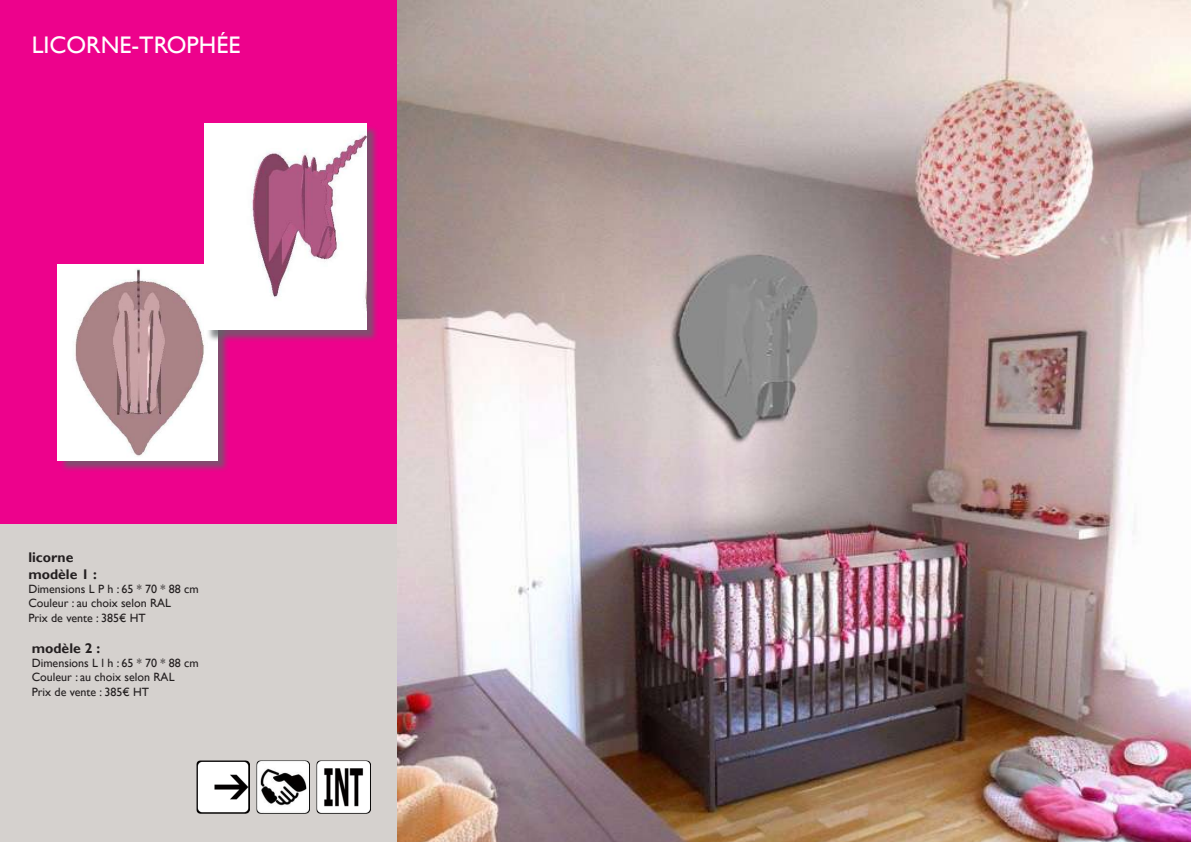
<style>
.page{position:relative;width:1191px;height:842px;background:#fff}
.page>*{position:absolute;margin:0;border:0;box-sizing:border-box;transform-origin:0 0}
.t1{font:24px "Gill Sans";color:#fff}
.t2{font:700 14px/16.8px "Gill Sans";color:#231f20}
.t3{font:12px/14.4px "Gill Sans";color:#231f20}
</style>
<div class="page">
<div style="left:0;top:523px;width:397px;height:319px;background:#d5d1ce"></div>
<div style="left:0;top:0;width:397px;height:523px;background:#ed028c"></div>
<div style="left:59px;top:266px;width:171px;height:206px;background:#5f6466;opacity:.75"></div>
<img style="left:58px;top:264px;width:159px;height:196px">
<img style="left:257px;top:760px;width:53px;height:54px">
<img style="left:317px;top:760px;width:53px;height:54px">
<div style="left:206px;top:125px;width:172px;height:217px;background:#5f6466;opacity:.75"></div>
<img style="left:204px;top:124px;width:162px;height:206px">
<img style="left:397px;top:0;width:794px;height:842px">
<img style="left:196px;top:760px;width:53px;height:54px">
<h1 class="t1" style="left:32px;top:31px;width:15px">licor</h1>
<h1 class="t1" style="left:101px;top:31px;width:55px">ne-troph</h1>
<h1 class="t1" style="left:216px;top:31px;width:23px">ée</h1>
<p class="t2" style="left:28px;top:549px;width:70px">licorne modèle 1 :</p>
<p class="t3" style="left:28px;top:582px;width:172px">Dimensions L P h : 65 * 70 * 88 cm<br>Couleur : au choix selon RAL<br>Prix de vente : 385€ HT</p>
<p class="t2" style="left:32px;top:640px;width:70px">modèle 2 :</p>
<p class="t3" style="left:32px;top:656px;width:168px">Dimensions L l h : 65 * 70 * 88 cm<br>Couleur : au choix selon RAL<br>Prix de vente : 385€ HT</p>
</div>
